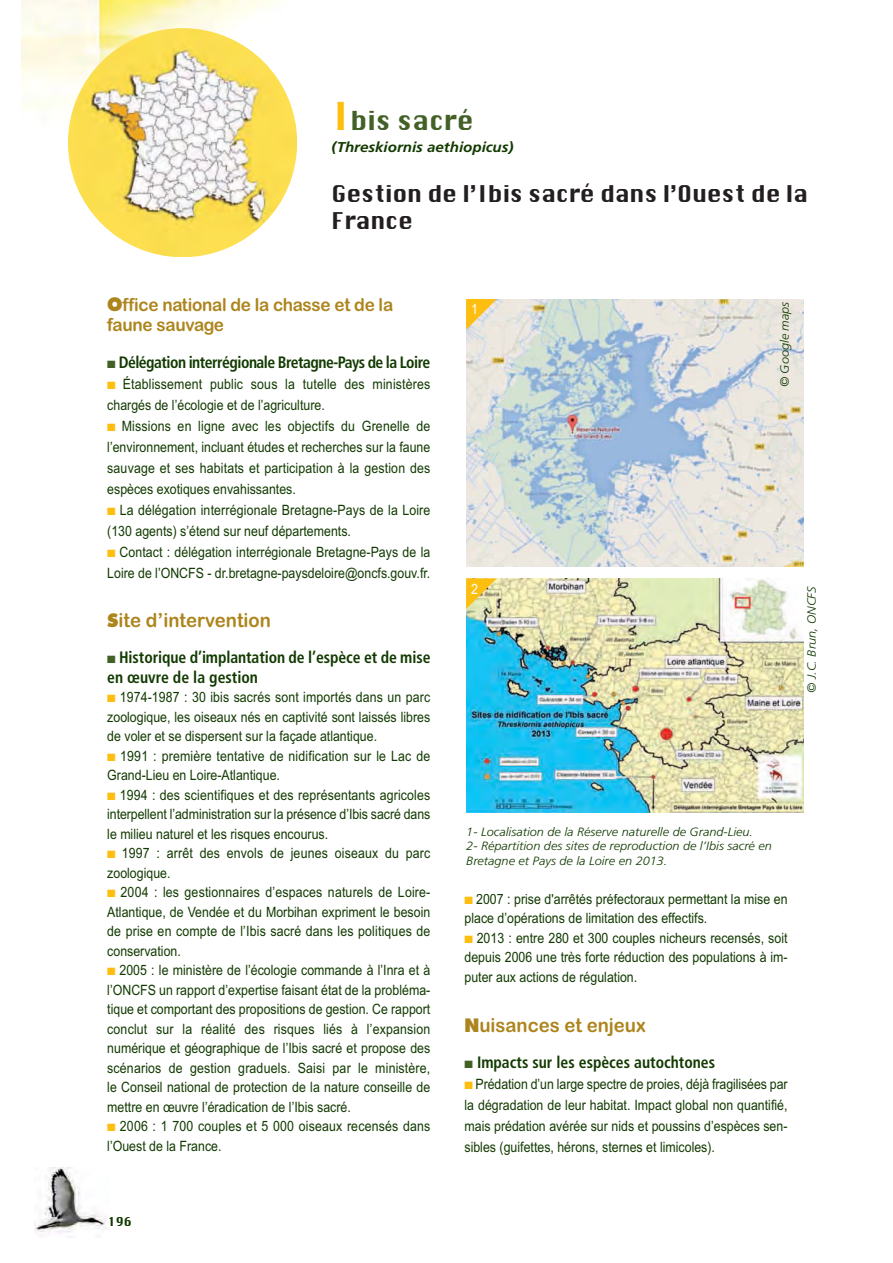
<style>
.page{position:relative;width:893px;height:1263px;background:#fff}
.page>*{position:absolute;margin:0;border:0;box-sizing:border-box;transform-origin:0 0}
.t1{font:25.5px "Silom";color:#436026}
.t2{font:22.5px/27px "Silom";letter-spacing:-.01em;color:#231f20}
.t3{font:19.5px "Arial Rounded MT Bold";color:#ad851d;scale:.95 1}
.t4{font:18px/20.2px "Arial Rounded MT Bold";letter-spacing:-.015em;color:#ad851d;scale:.95 1}
.t5{font:700 condensed 16.5px/19.5px "Frutiger";letter-spacing:-.005em;color:#123a00;scale:.95 1}
.t6{font:700 condensed 16.5px "Frutiger";letter-spacing:-.03em;color:#123a00;scale:.95 1}
.t7{font:14.25px/19.5px "Arial Narrow";color:#123a00;scale:1.06 1}
.t8{font:italic 700 14.25px "Frutiger";color:#123a00;scale:1.06 1}
.t9{font:14.25px "Arial Narrow";color:#fff;scale:1.06 1}
.t10{font:italic 300 12px/14.4px "Frutiger";color:#123a00;scale:1.06 1}
.t11{font:12px "Silom";color:#123a00}
.s1{font-size:37.5px;color:#febe10}
.s2{font-family:"Futura";font-weight:800}
.s3{color:#436026}
.s4{color:#febe10}
.s5{font-family:"Futura";font-weight:800;font-size:18px}
</style>
<div class="page">
<img style="left:35px;top:1167px;width:71px;height:70px">
<img style="left:21px;top:0;width:276px;height:132px">
<img style="left:68px;top:28px;width:229px;height:229px;border-radius:50%">
<img style="left:466px;top:299px;width:338px;height:267px">
<img style="left:466px;top:579px;width:338px;height:233px">
<svg style="left:466px;top:299px;width:31px;height:31px"></svg>
<svg style="left:466px;top:578px;width:31px;height:31px"></svg>
<h1 class="t1" style="left:332px;top:105px;width:143px"><span class="s1">I</span>bis sacré</h1>
<p class="t8" style="left:332px;top:141px;width:173px">(Threskiornis aethiopicus)</p>
<h2 class="t2" style="left:332px;top:181px;width:478px">Gestion de l’Ibis sacré dans l’Ouest de la<br>France</h2>
<p class="t4" style="left:107px;top:296px;width:302px"><span class="s2">O</span>ffice national de la chasse et de la faune sauvage</p>
<p class="t6" style="left:107px;top:355px;width:342px"><span class="s3">■</span> Délégation interrégionale Bretagne-Pays de la Loire</p>
<p class="t7" style="left:107px;top:375px;width:306px;line-height:21px"><span class="s4">■</span> Établissement public sous la tutelle des ministères chargés de l’écologie et de l’agriculture.</p>
<p class="t7" style="left:107px;top:417px;width:306px;line-height:21px;text-align:justify"><span class="s4">■</span> Missions en ligne avec les objectifs du Grenelle de l’environnement, incluant études et recherches sur la faune sauvage et ses habitats et participation à la gestion des espèces exotiques envahissantes.</p>
<p class="t7" style="left:107px;top:501px;width:306px;line-height:21px"><span class="s4">■</span> La délégation interrégionale Bretagne-Pays de la Loire (130 agents) s’étend sur neuf départements.</p>
<p class="t7" style="left:107px;top:543px;width:306px;line-height:21px"><span class="s4">■</span> Contact : délégation interrégionale Bretagne-Pays de la<br>Loire de l’ONCFS - dr.bretagne-paysdeloire@oncfs.gouv.fr.</p>
<h3 class="t3" style="left:107px;top:613px;width:174px"><span class="s5">S</span>ite d’intervention</h3>
<p class="t5" style="left:107px;top:649px;width:342px"><span class="s3">■</span> Historique d’implantation de l’espèce et de mise en œuvre de la gestion</p>
<p class="t7" style="left:107px;top:689px;width:306px;text-align:justify"><span class="s4">■</span> 1974-1987 : 30 ibis sacrés sont importés dans un parc zoologique, les oiseaux nés en captivité sont laissés libres de voler et se dispersent sur la façade atlantique.</p>
<p class="t7" style="left:107px;top:747px;width:306px"><span class="s4">■</span> 1991 : première tentative de nidification sur le Lac de<br>Grand-Lieu en Loire-Atlantique.</p>
<p class="t7" style="left:107px;top:786px;width:306px;text-align:justify"><span class="s4">■</span> 1994 : des scientifiques et des représentants agricoles interpellent l’administration sur la présence d’Ibis sacré dans le milieu naturel et les risques encourus.</p>
<p class="t7" style="left:107px;top:845px;width:306px"><span class="s4">■</span> 1997 : arrêt des envols de jeunes oiseaux du parc zoologique.</p>
<p class="t7" style="left:107px;top:884px;width:306px;text-align:justify"><span class="s4">■</span> 2004 : les gestionnaires d’espaces naturels de Loire-Atlantique, de Vendée et du Morbihan expriment le besoin de prise en compte de l’Ibis sacré dans les politiques de conservation.</p>
<p class="t7" style="left:107px;top:962px;width:306px;text-align:justify"><span class="s4">■</span> 2005 : le ministère de l’écologie commande à l’Inra et à l’ONCFS un rapport d’expertise faisant état de la probléma&shy;tique et comportant des propositions de gestion. Ce rapport conclut sur la réalité des risques liés à l’expansion numérique et géographique de l’Ibis sacré et propose des scénarios de gestion graduels. Saisi par le ministère, le Conseil national de protection de la nature conseille de mettre en œuvre l’éradication de l’Ibis sacré.</p>
<p class="t7" style="left:107px;top:1118px;width:306px"><span class="s4">■</span> 2006 : 1 700 couples et 5 000 oiseaux recensés dans l’Ouest de la France.</p>
<p class="t11" style="left:108px;top:1214px;width:26px">196</p>
<p class="t9" style="left:471px;top:304px;width:8px">1</p>
<p class="t10" style="left:778px;top:387px;width:83px;rotate:-90deg">© Google maps</p>
<p class="t9" style="left:471px;top:584px;width:8px">2</p>
<p class="t10" style="left:805px;top:693px;width:102px;rotate:-90deg">© J.C. Brun, ONCFS</p>
<p class="t10" style="left:466px;top:825px;width:290px">1- Localisation de la Réserve naturelle de Grand-Lieu.<br>2- Répartition des sites de reproduction de l’Ibis sacré en<br>Bretagne et Pays de la Loire en 2013.</p>
<p class="t7" style="left:464px;top:891px;width:306px"><span class="s4">■</span> 2007 : prise d'arrêtés préfectoraux permettant la mise en place d’opérations de limitation des effectifs.</p>
<p class="t7" style="left:464px;top:930px;width:306px;text-align:justify"><span class="s4">■</span> 2013 : entre 280 et 300 couples nicheurs recensés, soit depuis 2006 une très forte réduction des populations à im&shy;puter aux actions de régulation.</p>
<h3 class="t3" style="left:464px;top:1018px;width:192px"><span class="s5">N</span>uisances et enjeux</h3>
<p class="t5" style="left:464px;top:1054px;width:265px"><span class="s3">■</span> Impacts sur les espèces autochtones</p>
<p class="t7" style="left:464px;top:1075px;width:306px;line-height:21px;text-align:justify"><span class="s4">■</span> Prédation d’un large spectre de proies, déjà fragilisées par la dégradation de leur habitat. Impact global non quantifié, mais prédation avérée sur nids et poussins d’espèces sen&shy;sibles (guifettes, hérons, sternes et limicoles).</p>
</div>
